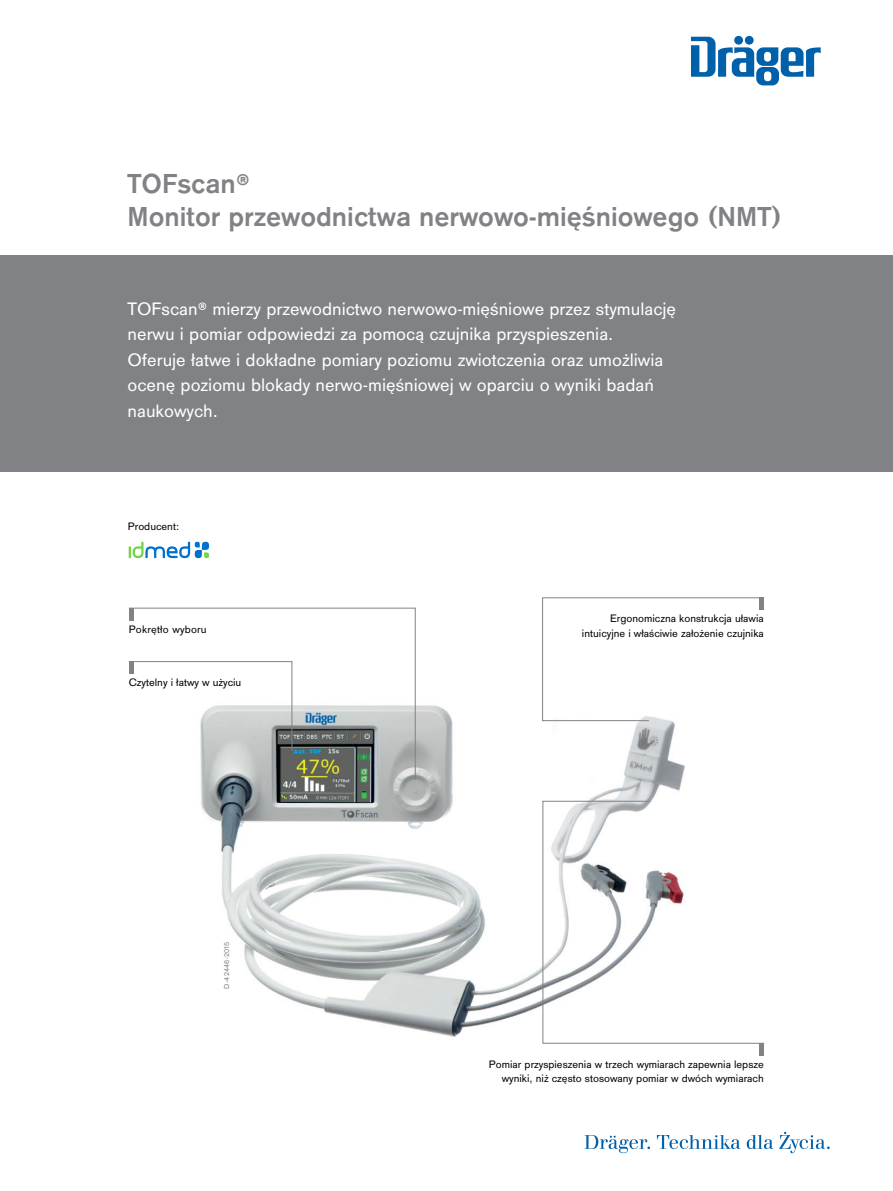
<style>
.page{position:relative;width:893px;height:1191px;background:#fff}
.page>*{position:absolute;margin:0;border:0;box-sizing:border-box;transform-origin:0 0}
.t1{font:700 28.5px/33px "Draeger Sans";color:#808285}
.t2{font:18.75px/25.5px "Draeger Sans";color:#fff}
.t3{font:11.25px/14.2px "Draeger Sans";color:#000;text-align:right}
.t4{font:7.5px "Draeger Sans";letter-spacing:.02em;color:#808285}
</style>
<div class="page">
<div style="left:0;top:255px;width:893px;height:217px;background:#808285"></div>
<svg style="left:691px;top:37px;width:130px;height:48px"></svg>
<svg style="left:584px;top:1135px;width:66px;height:18px"></svg>
<svg style="left:657px;top:1135px;width:83px;height:14px"></svg>
<svg style="left:747px;top:1135px;width:26px;height:14px"></svg>
<svg style="left:779px;top:1131px;width:51px;height:22px"></svg>
<img style="left:201px;top:705px;width:546px;height:339px">
<svg style="left:542px;top:597px;width:223px;height:124px"></svg>
<svg style="left:128px;top:607px;width:288px;height:173px"></svg>
<hr style="left:760px;top:1043px;width:4px;height:12px;background:#808285">
<svg style="left:542px;top:800px;width:222px;height:243px"></svg>
<svg style="left:129px;top:542px;width:80px;height:16px"></svg>
<h1 class="t1" style="left:128px;top:166px;width:655px">TOFscan®<br>Monitor przewodnictwa nerwowo-mięśniowego (NMT)</h1>
<p class="t2" style="left:128px;top:294px;width:550px">TOFscan® mierzy przewodnictwo nerwowo-mięśniowe przez stymulację nerwu i pomiar odpowiedzi za pomocą czujnika przyspieszenia.<br>Oferuje łatwe i dokładne pomiary poziomu zwiotczenia oraz umożliwia ocenę poziomu blokady nerwo-mięśniowej w oparciu o wyniki badań naukowych.</p>
<p class="t3" style="left:128px;top:519px;width:53px">Producent:</p>
<p class="t3" style="left:129px;top:621px;width:79px">Pokrętło wyboru</p>
<p class="t3" style="left:129px;top:675px;width:114px">Czytelny i łatwy w użyciu</p>
<p class="t4" style="left:221px;top:988px;width:49px;rotate:-90deg">D-42446-2015</p>
<p class="t3" style="left:582px;top:611px;width:183px">Ergonomiczna konstrukcja uławia intuicyjne i właściwie założenie czujnika</p>
<p class="t3" style="left:489px;top:1056px;width:276px">Pomiar przyspieszenia w trzech wymiarach zapewnia lepsze wyniki, niż często stosowany pomiar w dwóch wymiarach</p>
</div>
